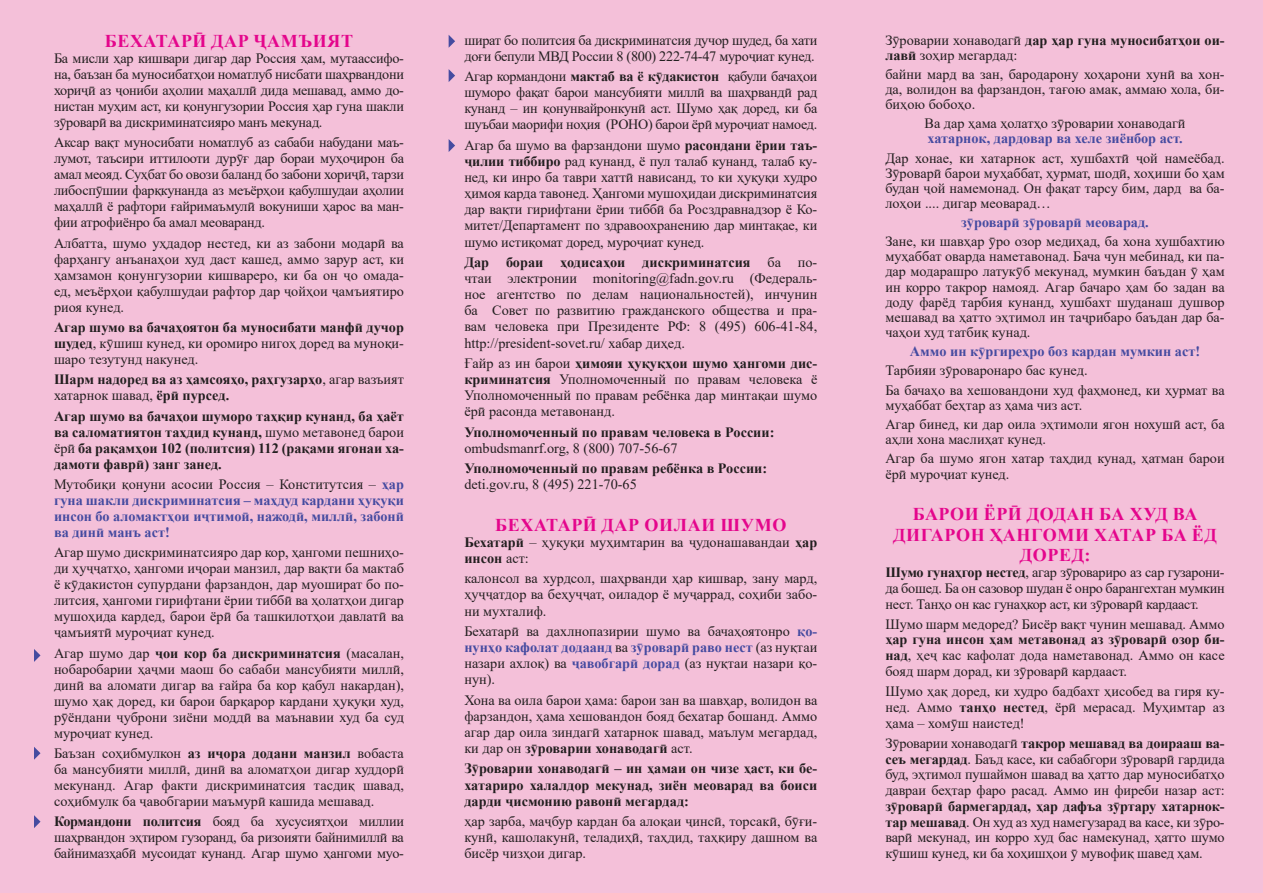
<style>
.page{position:relative;width:1263px;height:893px;background:#f4c0d9}
.page>*{position:absolute;margin:0;border:0;box-sizing:border-box;transform-origin:0 0}
.zag1{font:700 18px/20.7px "Times New Roman";letter-spacing:.035em;color:#e4068c;text-align:center}
.txt{font:14.25px/16px "Times New Roman";color:#231f20;text-align:justify}
.txt-2{font:700 14.25px/16px "Times New Roman";color:#231f20;text-align:justify}
.txt-3{font:700 14.25px/16px "Times New Roman";color:#454ba0;text-align:justify}
.txt-4{font:14.25px/16px "Times New Roman";letter-spacing:-.02em;color:#231f20}
.s1{font-weight:700}
.s2{font-weight:400}
.s3{font-weight:400;color:#231f20}
.s4{font-weight:700;color:#454ba0}
</style>
<div class="page">
<svg style="left:34px;top:649px;width:7px;height:13px"></svg>
<svg style="left:34px;top:747px;width:7px;height:13px"></svg>
<svg style="left:34px;top:815px;width:7px;height:13px"></svg>
<svg style="left:449px;top:35px;width:6px;height:13px"></svg>
<svg style="left:449px;top:69px;width:6px;height:13px"></svg>
<svg style="left:449px;top:139px;width:6px;height:13px"></svg>
<p class="zag1" style="left:105px;top:30px;width:250px">БЕХАТАРӢ ДАР ҶАМЪИЯТ</p>
<p class="txt" style="left:54px;top:50px;width:351px">Ба мисли ҳар кишвари дигар дар Россия ҳам, мутаассифо&shy;на, баъзан ба муносибатҳои номатлуб нисбати шаҳрвандони хориҷӣ аз ҷониби аҳолии маҳаллӣ дида мешавад, аммо до&shy;нистан муҳим аст, ки қонунгузории Россия ҳар гуна шакли зӯроварӣ ва дискриминатсияро манъ мекунад.</p>
<p class="txt" style="left:54px;top:134px;width:351px">Аксар вақт муносибати номатлуб аз сабаби набудани маъ&shy;лумот, таъсири иттилооти дурӯғ дар бораи муҳоҷирон ба амал меояд. Суҳбат бо овози баланд бо забони хориҷӣ, тарзи либоспӯшии фарқкунанда аз меъёрҳои қабулшудаи аҳолии маҳаллӣ ё рафтори ғайримаъмулӣ вокуниши ҳарос ва ман&shy;фии атрофиёнро ба амал меоваранд.</p>
<p class="txt" style="left:54px;top:234px;width:351px">Албатта, шумо уҳдадор нестед, ки аз забони модарӣ ва фарҳангу анъанаҳои худ даст кашед, аммо зарур аст, ки ҳамзамон қонунгузории кишвареро, ки ба он ҷо омада&shy;ед, меъёрҳои қабулшудаи рафтор дар ҷойҳои ҷамъиятиро риоя кунед.</p>
<p class="txt" style="left:54px;top:319px;width:351px"><span class="s1">Агар шумо ва бачаҳоятон ба муносибати манфӣ дучор шудед</span>, кӯшиш кунед, ки оромиро нигоҳ доред ва муноқи&shy;шаро тезутунд накунед.</p>
<p class="txt-2" style="left:54px;top:371px;width:351px">Шарм надоред ва аз ҳамсояҳо, раҳгузарҳо<span class="s2">, агар вазъият хатарнок шавад,</span> ёрӣ пурсед.</p>
<p class="txt-2" style="left:54px;top:407px;width:351px">Агар шумо ва бачаҳои шуморо таҳқир кунанд, ба ҳаёт ва саломатиятон таҳдид кунанд, <span class="s2">шумо метавонед барои ёрӣ</span> ба рақамҳои 102 (политсия) 112 (рақами ягонаи ха&shy;дамоти фаврӣ) занг занед.</p>
<p class="txt-3" style="left:54px;top:476px;width:351px"><span class="s3">Мутобиқи қонуни асосии Россия – Конститутсия –</span> ҳар гуна шакли дискриминатсия – маҳдуд кардани ҳуқуқи инсон бо аломактҳои иҷтимоӣ, нажодӣ, миллӣ, забонӣ ва динӣ манъ аст!</p>
<p class="txt" style="left:54px;top:544px;width:351px">Агар шумо дискриминатсияро дар кор, ҳангоми пешниҳо&shy;ди ҳуҷҷатҳо, ҳангоми иҷораи манзил, дар вақти ба мактаб ё кӯдакистон супурдани фарзандон, дар муошират бо по&shy;литсия, ҳангоми гирифтани ёрии тиббӣ ва ҳолатҳои дигар мушоҳида кардед, барои ёрӣ ба ташкилотҳои давлатӣ ва ҷамъиятӣ муроҷиат кунед.</p>
<p class="txt" style="left:54px;top:644px;width:351px">Агар шумо дар <span class="s1">ҷои кор ба дискриминатсия</span> (масалан, нобаробарии ҳаҷми маош бо сабаби мансубияти миллӣ, динӣ ва аломати дигар ва ғайра ба кор қабул накардан), шумо ҳақ доред, ки барои барқарор кардани ҳуқуқи худ, рӯёндани ҷуброни зиёни моддӣ ва маънавии худ ба суд муроҷиат кунед.</p>
<p class="txt" style="left:54px;top:745px;width:351px">Баъзан соҳибмулкон <span class="s1">аз иҷора додани манзил</span> вобаста ба мансубияти миллӣ, динӣ ва аломатҳои дигар худдорӣ мекунанд. Агар факти дискриминатсия тасдиқ шавад, соҳибмулк ба ҷавобгарии маъмурӣ кашида мешавад.</p>
<p class="txt" style="left:54px;top:813px;width:351px"><span class="s1">Кормандони политсия</span> бояд ба хусусиятҳои миллии шаҳрвандон эҳтиром гузоранд, ба ризоияти байнимиллӣ ва байнимазҳабӣ мусоидат кунанд. Агар шумо ҳангоми муо-</p>
<p class="txt-4" style="left:464px;top:31px;width:354px">шират бо политсия ба дискриминатсия дучор шудед, ба хати доғи бепули МВД России 8 (800) 222-74-47 муроҷиат кунед.</p>
<p class="txt" style="left:464px;top:68px;width:354px">Агар кормандони <span class="s1">мактаб ва ё кӯдакистон</span> қабули бачаҳои шуморо фақат барои мансубияти миллӣ ва шаҳрвандӣ рад кунанд – ин қонунвайронкунӣ аст. Шумо ҳақ доред, ки ба шуъбаи маорифи ноҳия (РОНО) барои ёрӣ муроҷиат намоед.</p>
<p class="txt" style="left:464px;top:137px;width:354px">Агар ба шумо ва фарзандони шумо <span class="s1">расондани ёрии таъ&shy;ҷилии тиббиро</span> рад кунанд, ё пул талаб кунанд, талаб ку&shy;нед, ки инро ба таври хаттӣ нависанд, то ки ҳуқуқи худро ҳимоя карда тавонед. Ҳангоми мушоҳидаи дискриминатсия дар вақти гирифтани ёрии тиббӣ ба Росздравнадзор ё Ко&shy;митет/Департамент по здравоохранению дар минтақае, ки шумо истиқомат доред, муроҷиат кунед.</p>
<p class="txt" style="left:464px;top:254px;width:354px"><span class="s1">Дар бораи ҳодисаҳои дискриминатсия</span> ба по&shy;чтаи электронии monitoring@fadn.gov.ru (Федераль&shy;ное агентство по делам национальностей), инчунин ба Совет по развитию гражданского общества и пра&shy;вам человека при Президенте РФ: 8 (495) 606-41-84, http://president-sovet.ru/ хабар диҳед.</p>
<p class="txt" style="left:464px;top:355px;width:354px">Ғайр аз ин барои <span class="s1">ҳимояи ҳуқуқҳои шумо ҳангоми дис&shy;криминатсия</span> Уполномоченный по правам человека ё Уполномоченный по правам ребёнка дар минтақаи шумо ёрӣ расонда метавонанд.</p>
<p class="txt-2" style="left:464px;top:423px;width:312px">Уполномоченный по правам человека в России:</p>
<p class="txt" style="left:464px;top:439px;width:215px">ombudsmanrf.org, 8 (800) 707-56-67</p>
<p class="txt-2" style="left:464px;top:460px;width:304px">Уполномоченный по правам ребёнка в России:</p>
<p class="txt" style="left:464px;top:476px;width:174px">deti.gov.ru, 8 (495) 221-70-65</p>
<p class="zag1" style="left:495px;top:514px;width:293px">БЕХАТАРӢ ДАР ОИЛАИ ШУМО</p>
<p class="txt" style="left:464px;top:534px;width:354px"><span class="s1">Бехатарӣ</span> – ҳуқуқи муҳимтарин ва ҷудонашавандаи <span class="s1">ҳар инсон</span> аст:</p>
<p class="txt" style="left:464px;top:570px;width:354px">калонсол ва хурдсол, шаҳрванди ҳар кишвар, зану мард, ҳуҷҷатдор ва беҳуҷҷат, оиладор ё муҷаррад, соҳиби забо&shy;ни мухталиф.</p>
<p class="txt" style="left:464px;top:623px;width:354px">Бехатарӣ ва дахлнопазирии шумо ва бачаҳоятонро <span class="s4">қо&shy;нунҳо кафолат додаанд</span> ва <span class="s4">зӯроварӣ раво нест</span> (аз нуқтаи назари ахлоқ) ва <span class="s4">ҷавобгарӣ дорад</span> (аз нуқтаи назари қо&shy;нун).</p>
<p class="txt" style="left:464px;top:691px;width:354px">Хона ва оила барои ҳама: барои зан ва шавҳар, волидон ва фарзандон, ҳама хешовандон бояд бехатар бошанд. Аммо агар дар оила зиндагӣ хатарнок шавад, маълум мегардад, ки дар он <span class="s1">зӯроварии хонаводагӣ</span> аст.</p>
<p class="txt-2" style="left:464px;top:760px;width:354px">Зӯроварии хонаводагӣ – ин ҳамаи он чизе ҳаст, ки бе&shy;хатариро халалдор мекунад, зиён меоварад ва боиси дарди ҷисмонию равонӣ мегардад:</p>
<p class="txt" style="left:464px;top:813px;width:354px">ҳар зарба, маҷбур кардан ба алоқаи ҷинсӣ, торсакӣ, бӯғи&shy;кунӣ, кашолакунӣ, теладиҳӣ, таҳдид, таҳқиру дашном ва бисёр чизҳои дигар.</p>
<p class="txt" style="left:885px;top:32px;width:341px;line-height:15px">Зӯроварии хонаводагӣ <span class="s1">дар ҳар гуна муносибатҳои ои&shy;лавӣ</span> зоҳир мегардад:</p>
<p class="txt" style="left:885px;top:66px;width:341px;line-height:15px">байни мард ва зан, бародарону хоҳарони хунӣ ва хон&shy;да, волидон ва фарзандон, тағою амак, аммаю хола, би&shy;биҳою бобоҳо.</p>
<p class="txt" style="left:924px;top:115px;width:262px">Ва дар ҳама ҳолатҳо зӯроварии хонаводагӣ</p>
<p class="txt-3" style="left:927px;top:130px;width:257px">хатарнок, дардовар ва хеле зиёнбор аст.</p>
<p class="txt" style="left:885px;top:150px;width:341px;line-height:15px">Дар хонае, ки хатарнок аст, хушбахтӣ ҷой намеёбад.<br>Зӯроварӣ барои муҳаббат, ҳурмат, шодӣ, хоҳиши бо ҳам будан ҷой намемонад. Он фақат тарсу бим, дард ва ба&shy;лоҳои .... дигар меоварад…</p>
<p class="txt-3" style="left:961px;top:214px;width:189px">зӯроварӣ зӯроварӣ меоварад.</p>
<p class="txt" style="left:885px;top:234px;width:341px;line-height:15px">Зане, ки шавҳар ӯро озор медиҳад, ба хона хушбахтию муҳаббат оварда наметавонад. Бача чун мебинад, ки па&shy;дар модарашро латукӯб мекунад, мумкин баъдан ӯ ҳам ин корро такрор намояд. Агар бачаро ҳам бо задан ва доду фарёд тарбия кунанд, хушбахт шуданаш душвор мешавад ва ҳатто эҳтимол ин таҷрибаро баъдан дар ба&shy;чаҳои худ татбиқ кунад.</p>
<p class="txt-3" style="left:910px;top:343px;width:292px">Аммо ин кӯргиреҳро боз кардан мумкин аст!</p>
<p class="txt" style="left:885px;top:362px;width:204px">Тарбияи зӯроваронаро бас кунед.</p>
<p class="txt" style="left:885px;top:382px;width:341px;line-height:15px">Ба бачаҳо ва хешовандони худ фаҳмонед, ки ҳурмат ва муҳаббат беҳтар аз ҳама чиз аст.</p>
<p class="txt" style="left:885px;top:416px;width:341px;line-height:15px">Агар бинед, ки дар оила эҳтимоли ягон нохушӣ аст, ба аҳли хона маслиҳат кунед.</p>
<p class="txt" style="left:885px;top:450px;width:341px">Агар ба шумо ягон хатар таҳдид кунад, ҳатман барои ёрӣ муроҷиат кунед.</p>
<p class="zag1" style="left:893px;top:503px;width:325px">БАРОИ ЁРӢ ДОДАН БА ХУД ВА<br>ДИГАРОН ҲАНГОМИ ХАТАР БА ЁД<br>ДОРЕД:</p>
<p class="txt" style="left:885px;top:564px;width:341px"><span class="s1">Шумо гунаҳгор нестед</span>, агар зӯровариро аз сар гузарони&shy;да бошед. Ба он сазовор шудан ё онро барангехтан мумкин нест. Танҳо он кас гунаҳкор аст, ки зӯроварӣ кардааст.</p>
<p class="txt" style="left:885px;top:616px;width:341px">Шумо шарм медоред? Бисёр вақт чунин мешавад. Аммо <span class="s1">ҳар гуна инсон ҳам метавонад аз зӯроварӣ озор би&shy;над</span>, ҳеҷ кас кафолат дода наметавонад. Аммо он касе бояд шарм дорад, ки зӯроварӣ кардааст.</p>
<p class="txt" style="left:885px;top:683px;width:341px">Шумо ҳақ доред, ки худро бадбахт ҳисобед ва гиря ку&shy;нед. Аммо <span class="s1">танҳо нестед</span>, ёрӣ мерасад. Муҳимтар аз ҳама – хомӯш наистед!</p>
<p class="txt" style="left:885px;top:735px;width:341px">Зӯроварии хонаводагӣ <span class="s1">такрор мешавад ва доирааш ва&shy;сеъ мегардад</span>. Баъд касе, ки сабабгори зӯроварӣ гардида буд, эҳтимол пушаймон шавад ва ҳатто дар муносибатҳо давраи беҳтар фаро расад. Аммо ин фиреби назар аст: <span class="s1">зӯроварӣ бармегардад, ҳар дафъа зӯртару хатарнок&shy;тар мешавад</span>. Он худ аз худ намегузарад ва касе, ки зӯро&shy;варӣ мекунад, ин корро худ бас намекунад, ҳатто шумо кӯшиш кунед, ки ба хоҳишҳои ӯ мувофиқ шавед ҳам.</p>
</div>
